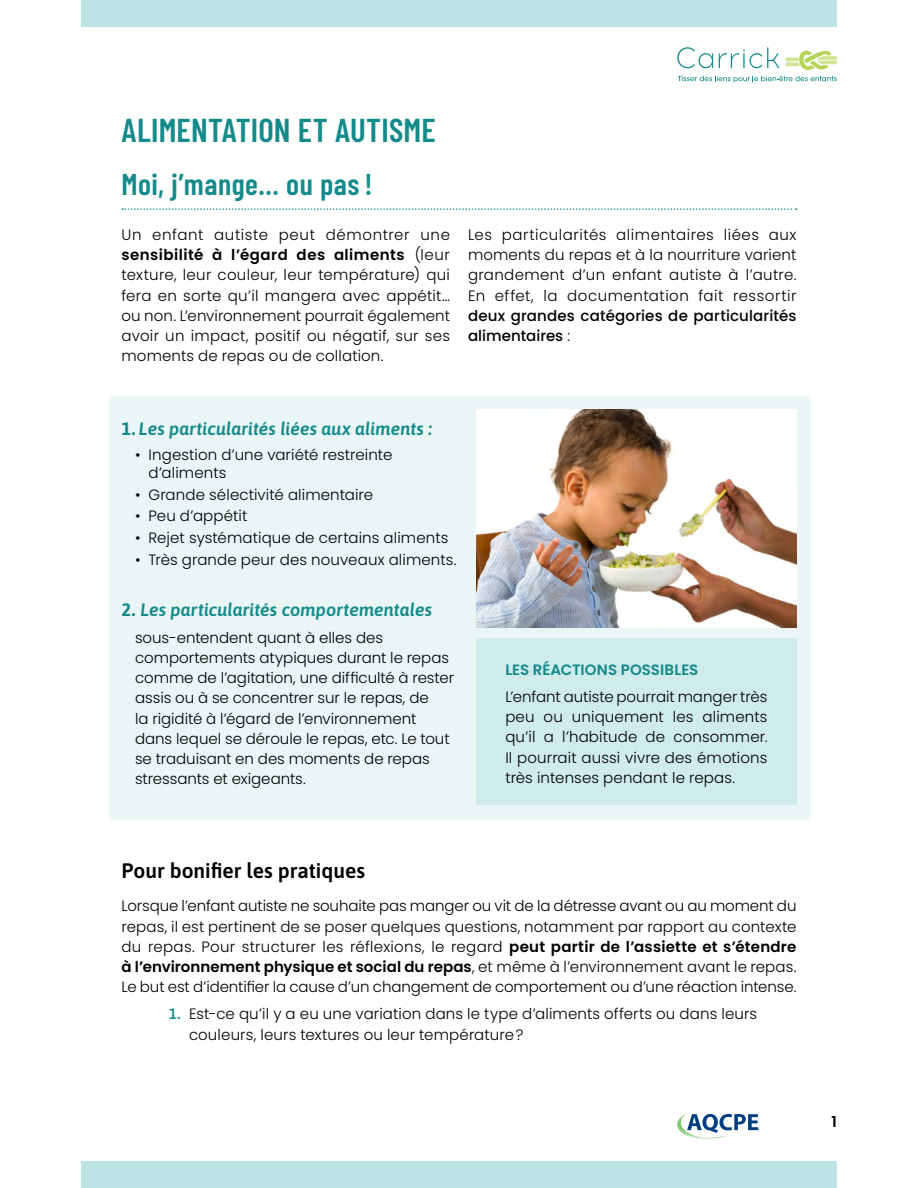
<style>
.page{position:relative;width:918px;height:1188px;background:#fff}
.page>*{position:absolute;margin:0;border:0;box-sizing:border-box;transform-origin:0 0}
.t1{font:600 33px "Barlow Condensed";letter-spacing:.005em;color:#148a8b}
.t2{font:600 30px "Barlow Condensed";letter-spacing:.02em;color:#148a8b}
.t3{font:600 21px "Asap";color:#000}
.t4{font:italic 600 18px "Asap";color:#148a8b}
.t5{font:300 15px/20.2px "Poppins";color:#000;text-align:justify}
.t6{font:500 15px/20.2px "Poppins";letter-spacing:.01em;color:#000}
.t7{font:600 15px "Poppins";color:#148a8b}
.t8{font:600 15px "Poppins";color:#000}
.s1{font-weight:600}
.s2{font-weight:300}
.s3{font-weight:700;font-style:normal}
.s4{font-family:"Asap";font-weight:600;color:#148a8b}
</style>
<div class="page">
<div style="left:81px;top:0;width:756px;height:27px;background:#bce4e5"></div>
<div style="left:81px;top:1161px;width:756px;height:27px;background:#bce4e5"></div>
<svg style="left:678px;top:76px;width:159px;height:7px"></svg>
<svg style="left:677px;top:47px;width:36px;height:21px"></svg>
<svg style="left:719px;top:47px;width:60px;height:21px"></svg>
<svg style="left:786px;top:51px;width:51px;height:19px"></svg>
<div style="left:109px;top:396px;width:702px;height:424px;background:#e9f6f5"></div>
<svg style="left:122px;top:208px;width:675px;height:2px"></svg>
<svg style="left:677px;top:1113px;width:81px;height:26px"></svg>
<img style="left:476px;top:409px;width:320px;height:218px">
<div style="left:476px;top:639px;width:320px;height:166px;background:#cfebec"></div>
<h1 class="t1" style="left:122px;top:107px;width:316px">ALIMENTATION ET AUTISME</h1>
<h2 class="t2" style="left:122px;top:163px;width:253px">Moi, j’mange… ou pas!</h2>
<p class="t5" style="left:122px;top:225px;width:330px">Un enfant autiste peut démontrer une <span class="s1">sensibilité à l’égard des aliments</span> (leur texture, leur couleur, leur température) qui fera en sorte qu’il mangera avec appétit… ou non. L’environnement pourrait également avoir un impact, positif ou négatif, sur ses moments de repas ou de collation.</p>
<p class="t5" style="left:468px;top:225px;width:330px">Les particularités alimentaires liées aux moments du repas et à la nourriture varient grandement d’un enfant autiste à l’autre.<br>En effet, la documentation fait ressortir</p>
<p class="t6" style="left:468px;top:306px;width:330px">deux grandes catégories de particularités alimentaires <span class="s2">:</span></p>
<p class="t4" style="left:122px;top:416px;width:312px"><span class="s3">1.</span> Les particularités liées aux aliments :</p>
<p class="t5" style="left:148px;top:446px;width:245px;line-height:18px;text-indent:-14px">• Ingestion d’une variété restreinte d’aliments</p>
<p class="t5" style="left:135px;top:484px;width:240px">• Grande sélectivité alimentaire</p>
<p class="t5" style="left:135px;top:506px;width:114px">• Peu d’appétit</p>
<p class="t5" style="left:135px;top:528px;width:315px">• Rejet systématique de certains aliments</p>
<p class="t5" style="left:135px;top:550px;width:323px">• Très grande peur des nouveaux aliments.</p>
<p class="t4" style="left:122px;top:597px;width:312px"><span class="s3">2.</span> Les particularités comportementales</p>
<p class="t5" style="left:135px;top:627px;width:321px;text-align:left">sous-entendent quant à elles des comportements atypiques durant le repas comme de l’agitation, une difficulté à rester assis ou à se concentrer sur le repas, de<br>la rigidité à l’égard de l’environnement dans lequel se déroule le repas, etc. Le tout se traduisant en des moments de repas stressants et exigeants.</p>
<p class="t7" style="left:505px;top:661px;width:195px">LES RÉACTIONS POSSIBLES</p>
<p class="t5" style="left:505px;top:686px;width:264px">L’enfant autiste pourrait manger très peu ou uniquement les aliments qu’il a l’habitude de consommer.<br>Il pourrait aussi vivre des émotions très intenses pendant le repas.</p>
<h3 class="t3" style="left:122px;top:856px;width:245px">Pour bonifier les pratiques</h3>
<p class="t5" style="left:122px;top:896px;width:677px">Lorsque l’enfant autiste ne souhaite pas manger ou vit de la détresse avant ou au moment du repas, il est pertinent de se poser quelques questions, notamment par rapport au contexte du repas. Pour structurer les réflexions, le regard <span class="s1">peut partir de l’assiette et s’étendre à l’environnement physique et social du repas</span>, et même à l’environnement avant le repas.<br>Le but est d’identifier la cause d’un changement de comportement ou d’une réaction intense.</p>
<p class="t5" style="left:189px;top:1004px;width:570px;text-indent:-20px"><span class="s4">1.</span> Est-ce qu’il y a eu une variation dans le type d’aliments offerts ou dans leurs couleurs, leurs textures ou leur température?</p>
<p class="t8" style="left:832px;top:1114px;width:7px">1</p>
</div>
